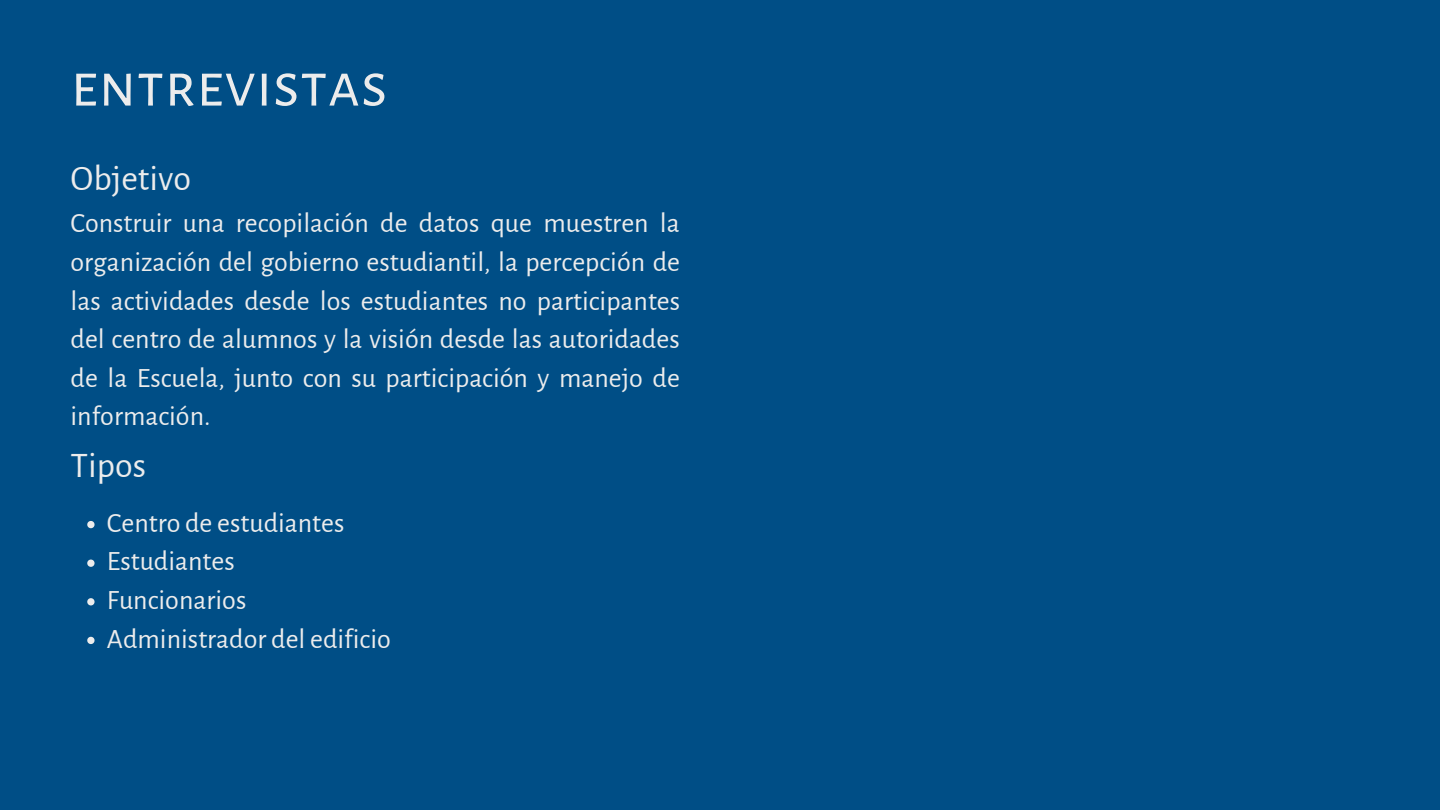
<style>
.page{position:relative;width:1440px;height:810px;background:#fff}
.page>*{position:absolute;margin:0;border:0;box-sizing:border-box;transform-origin:0 0}
.t1{font:64px "Alegreya Sans SC";color:#ececec}
.t2{font:36px "Alegreya Sans";color:#ececec}
.t3{font:28px/38.6px "Alegreya Sans";color:#ececec;text-align:justify}
</style>
<div class="page">
<div style="left:0;top:0;width:1440px;height:809px;background:#004e86"></div>
<svg style="left:87px;top:521px;width:8px;height:7px"></svg>
<svg style="left:87px;top:560px;width:8px;height:7px"></svg>
<svg style="left:87px;top:598px;width:8px;height:7px"></svg>
<svg style="left:87px;top:637px;width:8px;height:7px"></svg>
<h1 class="t1" style="left:70px;top:41px;width:319px">entrevistas</h1>
<p class="t2" style="left:70px;top:154px;width:122px">Objetivo</p>
<p class="t3" style="left:70px;top:203px;width:611px">Construir una recopilación de datos que muestren la organización del gobierno estudiantil, la percepción de las actividades desde los estudiantes no participantes del centro de alumnos y la visión desde las autoridades de la Escuela, junto con su participación y manejo de información.</p>
<p class="t2" style="left:70px;top:441px;width:77px">Tipos</p>
<p class="t3" style="left:107px;top:502px;width:285px;text-align:left">Centro de estudiantes<br>Estudiantes<br>Funcionarios<br>Administrador del edificio</p>
</div>
